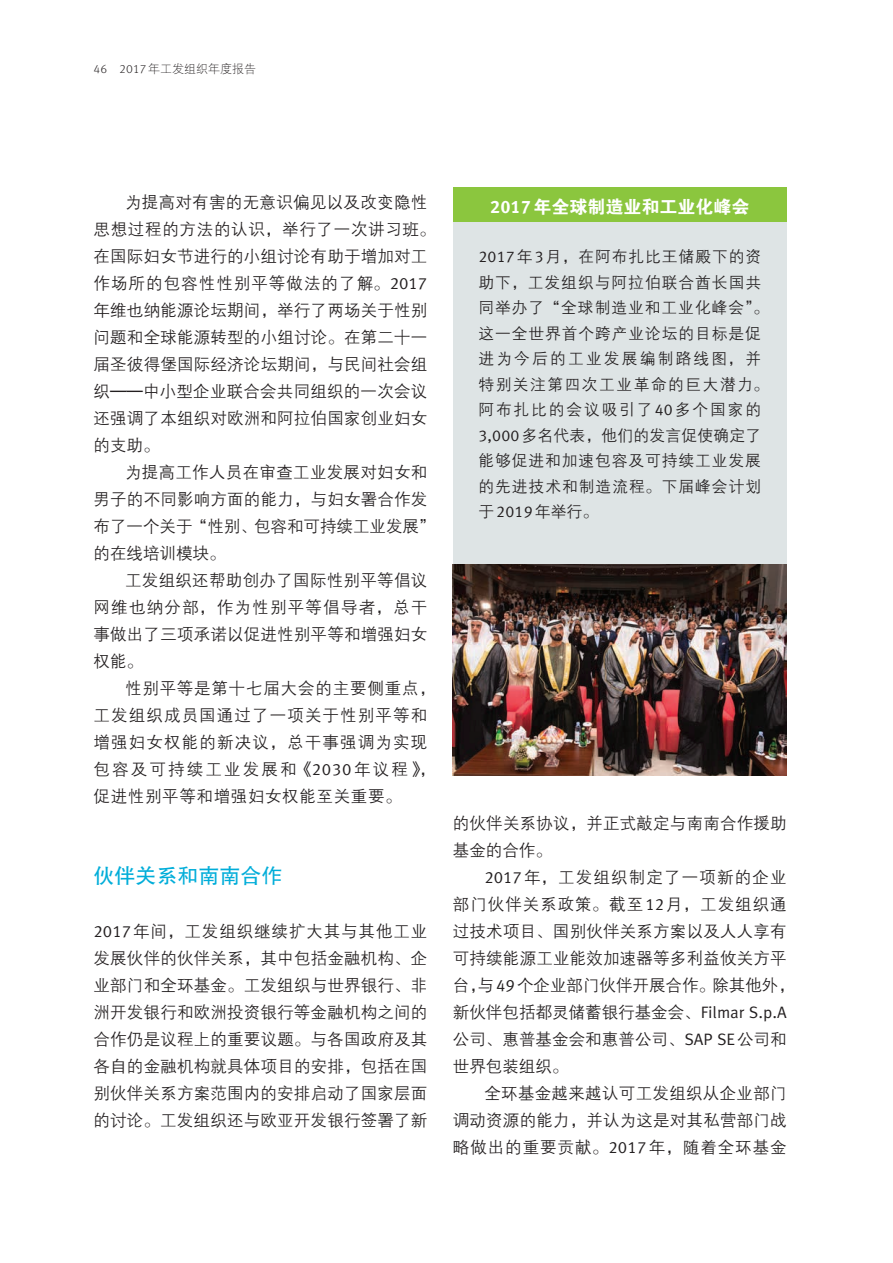
<style>
.page{position:relative;width:893px;height:1263px;background:#fff}
.page>*{position:absolute;margin:0;border:0;box-sizing:border-box;transform-origin:0 0}
.AR2017_Head_A{font:21px "FZ Trad Hei GBK Medium";color:#00add9}
.AR2017_Box_head{font:18px "FZ Trad Hei GBK Bold";color:#fff}
.AR2017_body_indent{font:16.5px/27px "FZ Trad Hei GBK Regular";letter-spacing:.015em;color:#231f20}
.AR2017_body{font:16.5px/27px "FZ Trad Hei GBK Regular";letter-spacing:.015em;color:#231f20;text-align:justify}
.AR2017_body_indent-2{font:16.5px/27px "FZ Trad Hei GBK Regular";letter-spacing:.07em;color:#231f20}
.AR2017_Box_text{font:15.75px/25.5px "FZ Trad Hei GBK Regular";letter-spacing:.06em;color:#231f20}
.t1{font:12px "FZ Trad Hei GBK Light";color:#231f20}
.s1{font-family:"Meta OT";font-weight:300}
.s2{font-family:"Meta OT Norm"}
.s3{font-family:"Meta OT";font-weight:700}
</style>
<div class="page">
<div style="left:453px;top:187px;width:334px;height:583px;background:#dee4e5"></div>
<div style="left:453px;top:187px;width:334px;height:35px;background:#8bc63e"></div>
<img style="left:453px;top:564px;width:334px;height:211px">
<p class="t1" style="left:94px;top:62px;width:164px"><span class="s1">46 2017</span>年工发组织年度报告</p>
<p class="AR2017_body_indent" style="left:94px;top:189px;width:344px;text-indent:31px">为提高对有害的无意识偏见以及改变隐性思想过程的方法的认识，举行了一次讲习班。在国际妇女节进行的小组讨论有助于增加对工作场所的包容性性别平等做法的了解。<span class="s2">2017</span>年维也纳能源论坛期间，举行了两场关于性别问题和全球能源转型的小组讨论。在第二十一届圣彼得堡国际经济论坛期间，与民间社会组织——中小型企业联合会共同组织的一次会议还强调了本组织对欧洲和阿拉伯国家创业妇女的支助。</p>
<p class="AR2017_body_indent" style="left:94px;top:459px;width:344px;text-indent:31px">为提高工作人员在审查工业发展对妇女和男子的不同影响方面的能力，与妇女署合作发布了一个关于“性别、包容和可持续工业发展”的在线培训模块。</p>
<p class="AR2017_body_indent" style="left:94px;top:567px;width:335px;text-align:justify;text-indent:31px">工发组织还帮助创办了国际性别平等倡议网维也纳分部，作为性别平等倡导者，总干事做出了三项承诺以促进性别平等和增强妇女权能。</p>
<p class="AR2017_body_indent-2" style="left:94px;top:675px;width:344px;text-indent:31px">性别平等是第十七届大会的主要侧重点，工发组织成员国通过了一项关于性别平等和增强妇女权能的新决议，总干事强调为实现包容及可持续工业发展和《<span class="s2">2030</span>年议程》，促进性别平等和增强妇女权能至关重要。</p>
<p class="AR2017_Head_A" style="left:94px;top:864px;width:190px">伙伴关系和南南合作</p>
<p class="AR2017_body" style="left:94px;top:918px;width:335px"><span class="s2">2017</span>年间，工发组织继续扩大其与其他工业发展伙伴的伙伴关系，其中包括金融机构、企业部门和全环基金。工发组织与世界银行、非洲开发银行和欧洲投资银行等金融机构之间的合作仍是议程上的重要议题。与各国政府及其各自的金融机构就具体项目的安排，包括在国别伙伴关系方案范围内的安排启动了国家层面的讨论。工发组织还与欧亚开发银行签署了新</p>
<p class="AR2017_Box_head" style="left:490px;top:196px;width:261px"><span class="s3">2017</span>年全球制造业和工业化峰会</p>
<p class="AR2017_Box_text" style="left:478px;top:244px;width:292px"><span class="s2">2017</span>年<span class="s2">3</span>月，在阿布扎比王储殿下的资助下，工发组织与阿拉伯联合酋长国共同举办了“全球制造业和工业化峰会”。这一全世界首个跨产业论坛的目标是促进为今后的工业发展编制路线图，并特别关注第四次工业革命的巨大潜力。阿布扎比的会议吸引了<span class="s2">40</span>多个国家的<br><span class="s2">3,000</span>多名代表，他们的发言促使确定了能够促进和加速包容及可持续工业发展的先进技术和制造流程。下届峰会计划于<span class="s2">2019</span>年举行。</p>
<p class="AR2017_body" style="left:453px;top:810px;width:335px">的伙伴关系协议，并正式敲定与南南合作援助基金的合作。</p>
<p class="AR2017_body_indent" style="left:453px;top:864px;width:344px;text-indent:32px"><span class="s2">2017</span>年，工发组织制定了一项新的企业部门伙伴关系政策。截至<span class="s2">12</span>月，工发组织通过技术项目、国别伙伴关系方案以及人人享有可持续能源工业能效加速器等多利益攸关方平台，与<span class="s2">49</span>个企业部门伙伴开展合作。除其他外，新伙伴包括都灵储蓄银行基金会、<span class="s2">Filmar S.p.A</span>公司、惠普基金会和惠普公司、<span class="s2">SAP SE</span>公司和世界包装组织。</p>
<p class="AR2017_body_indent" style="left:453px;top:1080px;width:335px;text-align:justify;text-indent:32px">全环基金越来越认可工发组织从企业部门调动资源的能力，并认为这是对其私营部门战略做出的重要贡献。<span class="s2">2017</span>年，随着全环基金</p>
</div>
